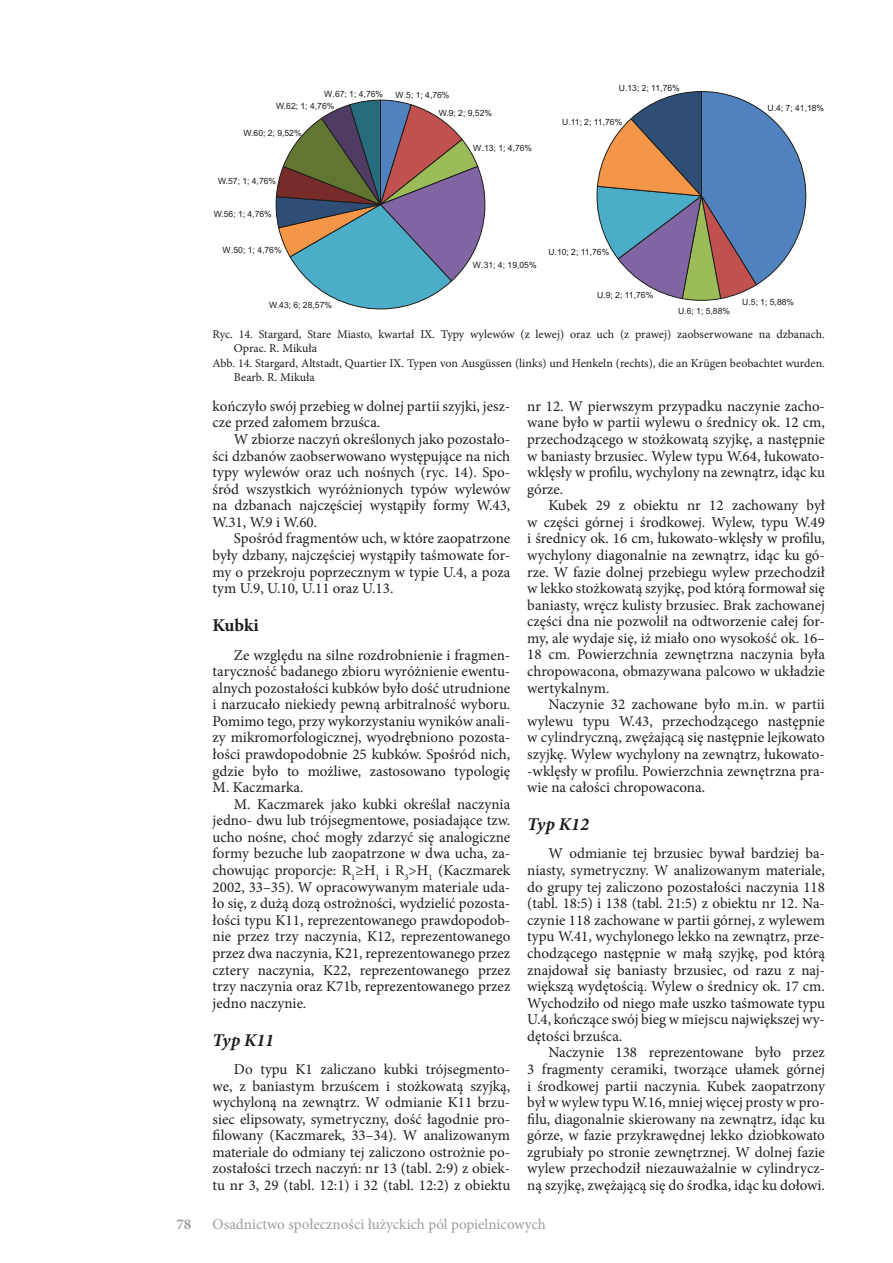
<style>
.page{position:relative;width:893px;height:1263px;background:#fff}
.page>*{position:absolute;margin:0;border:0;box-sizing:border-box;transform-origin:0 0}
.Podtytuł_2{font:italic 700 18px "Minion Pro";color:#1d1d1b}
.Podtytuł_1{font:700 18px "Minion Pro";letter-spacing:-.005em;color:#1d1d1b}
.t1{font:15px/16.5px "Minion Pro";color:#1d1d1b;text-align:justify}
.t2{font:15px "Minion Pro";color:#9d9d9d}
.t3{font:700 15px "Minion Pro";color:#9d9d9d}
.Podpis_ryciny{font:12px/14.4px "Minion Pro";color:#1d1d1b}
.t4{font:8.55px/18.6px "Arial";color:#1d1d1b}
</style>
<div class="page">
<svg style="left:276px;top:100px;width:210px;height:210px"></svg>
<svg style="left:596px;top:91px;width:211px;height:210px"></svg>
<p class="t4" style="left:324px;top:84px;width:61px">W.67; 1; 4,76%</p>
<p class="t4" style="left:276px;top:97px;width:60px">W.62; 1; 4,76%</p>
<p class="t4" style="left:244px;top:123px;width:60px">W.60; 2; 9,52%</p>
<p class="t4" style="left:218px;top:171px;width:60px">W.57; 1; 4,76%</p>
<p class="t4" style="left:214px;top:205px;width:60px">W.56; 1; 4,76%</p>
<p class="t4" style="left:223px;top:240px;width:61px">W.50; 1; 4,76%</p>
<p class="t4" style="left:439px;top:85px;width:55px;text-indent:-43px">W.5; 1; 4,76%<br>W.9; 2; 9,52%</p>
<p class="t4" style="left:473px;top:139px;width:61px">W.13; 1; 4,76%</p>
<p class="t4" style="left:473px;top:255px;width:65px">W.31; 4; 19,05%</p>
<p class="t4" style="left:269px;top:296px;width:64px">W.43; 6; 28,57%</p>
<p class="t4" style="left:619px;top:79px;width:62px">U.13; 2; 11,76%</p>
<p class="t4" style="left:562px;top:113px;width:62px">U.11; 2; 11,76%</p>
<p class="t4" style="left:548px;top:243px;width:62px">U.10; 2; 11,76%</p>
<p class="t4" style="left:597px;top:286px;width:58px">U.9; 2; 11,76%</p>
<p class="t4" style="left:678px;top:302px;width:53px">U.6; 1; 5,88%</p>
<p class="t4" style="left:768px;top:99px;width:58px">U.4; 7; 41,18%</p>
<p class="t4" style="left:742px;top:293px;width:53px">U.5; 1; 5,88%</p>
<p class="Podpis_ryciny" style="left:234px;top:327px;width:593px;text-indent:-21px">Ryc. 14. Stargard, Stare Miasto, kwartał IX. Typy wylewów (z lewej) oraz uch (z prawej) zaobserwowane na dzbanach.<br>Oprac. R. Mikuła</p>
<p class="Podpis_ryciny" style="left:234px;top:356px;width:592px;text-indent:-21px">Abb. 14. Stargard, Altstadt, Quartier IX. Typen von Ausgüssen (links) und Henkeln (rechts), die an Krügen beobachtet wurden.<br>Bearb. R. Mikuła</p>
<p class="t1" style="left:213px;top:398px;width:299px">kończyło swój przebieg w dolnej partii szyjki, jesz&shy;cze przed załomem brzuśca.</p>
<p class="t1" style="left:213px;top:431px;width:299px;text-indent:21px">W zbiorze naczyń określonych jako pozostało&shy;ści dzbanów zaobserwowano występujące na nich typy wylewów oraz uch nośnych (ryc. 14). Spo&shy;śród wszystkich wyróżnionych typów wylewów na dzbanach najczęściej wystąpiły formy W.43, W.31, W.9 i W.60.</p>
<p class="t1" style="left:213px;top:530px;width:299px;text-indent:21px">Spośród fragmentów uch, w które zaopatrzone były dzbany, najczęściej wystąpiły taśmowate for&shy;my o przekroju poprzecznym w typie U.4, a poza tym U.9, U.10, U.11 oraz U.13.</p>
<p class="Podtytuł_1" style="left:213px;top:613px;width:48px">Kubki</p>
<p class="t1" style="left:213px;top:646px;width:299px;text-indent:21px">Ze względu na silne rozdrobnienie i fragmen&shy;taryczność badanego zbioru wyróżnienie ewentu&shy;alnych pozostałości kubków było dość utrudnione i narzucało niekiedy pewną arbitralność wyboru.<br>Pomimo tego, przy wykorzystaniu wyników anali&shy;zy mikromorfologicznej, wyodrębniono pozosta&shy;łości prawdopodobnie 25 kubków. Spośród nich, gdzie było to możliwe, zastosowano typologię M. Kaczmarka.</p>
<p class="t1" style="left:213px;top:796px;width:299px;text-indent:21px">M. Kaczmarek jako kubki określał naczynia jedno- dwu lub trójsegmentowe, posiadające tzw. ucho nośne, choć mogły zdarzyć się analogiczne formy bezuche lub zaopatrzone w dwa ucha, za&shy;chowując proporcje: R<sub>1</sub>≥H<sub>1</sub> i R<sub>3</sub>&gt;H<sub>1</sub> (Kaczmarek 2002, 33–35). W opracowywanym materiale uda&shy;ło się, z dużą dozą ostrożności, wydzielić pozosta&shy;łości typu K11, reprezentowanego prawdopodob&shy;nie przez trzy naczynia, K12, reprezentowanego przez dwa naczynia, K21, reprezentowanego przez cztery naczynia, K22, reprezentowanego przez trzy naczynia oraz K71b, reprezentowanego przez jedno naczynie.</p>
<p class="Podtytuł_2" style="left:213px;top:1027px;width:63px">Typ K11</p>
<p class="t1" style="left:213px;top:1061px;width:299px;text-indent:21px">Do typu K1 zaliczano kubki trójsegmento&shy;we, z baniastym brzuścem i stożkowatą szyjką, wychyloną na zewnątrz. W odmianie K11 brzu&shy;siec elipsowaty, symetryczny, dość łagodnie pro&shy;filowany (Kaczmarek, 33–34). W analizowanym materiale do odmiany tej zaliczono ostrożnie po&shy;zostałości trzech naczyń: nr 13 (tabl. 2:9) z obiek&shy;tu nr 3, 29 (tabl. 12:1) i 32 (tabl. 12:2) z obiektu</p>
<p class="t1" style="left:527px;top:398px;width:299px">nr 12. W pierwszym przypadku naczynie zacho&shy;wane było w partii wylewu o średnicy ok. 12 cm, przechodzącego w stożkowatą szyjkę, a następnie w baniasty brzusiec. Wylew typu W.64, łukowato&shy;wklęsły w profilu, wychylony na zewnątrz, idąc ku górze.</p>
<p class="t1" style="left:527px;top:497px;width:299px;text-indent:21px">Kubek 29 z obiektu nr 12 zachowany był w części górnej i środkowej. Wylew, typu W.49 i średnicy ok. 16 cm, łukowato-wklęsły w profilu, wychylony diagonalnie na zewnątrz, idąc ku gó&shy;rze. W fazie dolnej przebiegu wylew przechodził w lekko stożkowatą szyjkę, pod którą formował się baniasty, wręcz kulisty brzusiec. Brak zachowanej części dna nie pozwolił na odtworzenie całej for&shy;my, ale wydaje się, iż miało ono wysokość ok. 16– 18 cm. Powierzchnia zewnętrzna naczynia była chropowacona, obmazywana palcowo w układzie wertykalnym.</p>
<p class="t1" style="left:527px;top:696px;width:299px;text-indent:21px">Naczynie 32 zachowane było m.in. w partii wylewu typu W.43, przechodzącego następnie w cylindryczną, zwężającą się następnie lejkowato szyjkę. Wylew wychylony na zewnątrz, łukowato--wklęsły w profilu. Powierzchnia zewnętrzna pra&shy;wie na całości chropowacona.</p>
<p class="Podtytuł_2" style="left:527px;top:812px;width:63px">Typ K12</p>
<p class="t1" style="left:527px;top:845px;width:299px;text-indent:21px">W odmianie tej brzusiec bywał bardziej ba&shy;niasty, symetryczny. W analizowanym materiale, do grupy tej zaliczono pozostałości naczynia 118 (tabl. 18:5) i 138 (tabl. 21:5) z obiektu nr 12. Na&shy;czynie 118 zachowane w partii górnej, z wylewem typu W.41, wychylonego lekko na zewnątrz, prze&shy;chodzącego następnie w małą szyjkę, pod którą znajdował się baniasty brzusiec, od razu z naj&shy;większą wydętością. Wylew o średnicy ok. 17 cm.<br>Wychodziło od niego małe uszko taśmowate typu U.4, kończące swój bieg w miejscu największej wy&shy;dętości brzuśca.</p>
<p class="t1" style="left:527px;top:1044px;width:299px;text-indent:21px">Naczynie 138 reprezentowane było przez 3 fragmenty ceramiki, tworzące ułamek górnej i środkowej partii naczynia. Kubek zaopatrzony był w wylew typu W.16, mniej więcej prosty w pro&shy;filu, diagonalnie skierowany na zewnątrz, idąc ku górze, w fazie przykrawędnej lekko dziobkowato zgrubiały po stronie zewnętrznej. W dolnej fazie wylew przechodził niezauważalnie w cylindrycz&shy;ną szyjkę, zwężającą się do środka, idąc ku dołowi.</p>
<p class="t3" style="left:176px;top:1213px;width:16px">78</p>
<p class="t2" style="left:213px;top:1214px;width:335px">Osadnictwo społeczności łużyckich pól popielnicowych</p>
</div>
